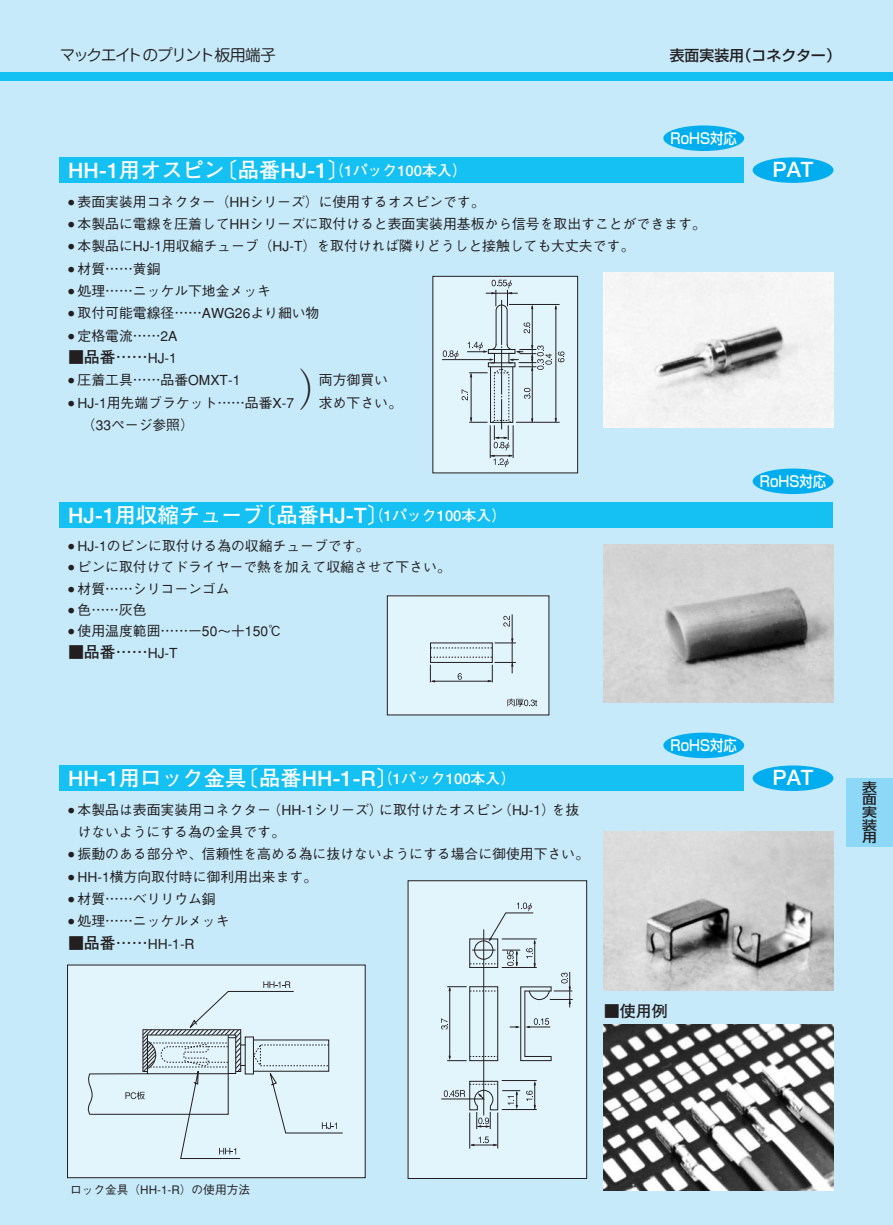
<style>
.page{position:relative;width:893px;height:1225px;background:#c6eafa}
.page>*{position:absolute;margin:0;border:0;box-sizing:border-box;transform-origin:0 0}
.t1{font:300 42.45px "Ryumin";color:#231f20}
.t2{font:700 21.3px "Futo Go B101";color:#fff}
.t3{font:15.9px "Jun 201 Pro";letter-spacing:-.1em;color:#231f20}
.t4{font:700 15.9px "Futo Go B101";color:#231f20}
.t5{font:500 14.85px "Shin Go";color:#fff;scale:.9 1}
.t6{font:500 14.85px "Shin Go";color:#231f20}
.t7{font:500 13.8px/22.4px "Gothic BBB";color:#231f20}
.t8{font:500 12.6px/12.6px "Shin Go";color:#231f20;text-align:justify;scale:1.18 1}
.t9{font:500 11.7px "Gothic BBB";color:#231f20}
.s1{font-size:14.85px}
.s2{font-family:"Futo Go B101";font-weight:700;font-size:15.9px}
.s3{font-size:15.9px}
</style>
<div class="page">
<div style="left:846px;top:778px;width:47px;height:68px;background:#8dd7f7"></div>
<div style="left:0;top:72px;width:893px;height:9px;background:#15c0f2"></div>
<div style="left:60px;top:157px;width:684px;height:26px;background:#15c0f2"></div>
<div style="left:753px;top:157px;width:80px;height:26px;background:#00aeef;border-radius:50%"></div>
<div style="left:60px;top:502px;width:773px;height:25px;background:#15c0f2"></div>
<div style="left:60px;top:765px;width:684px;height:26px;background:#15c0f2"></div>
<div style="left:753px;top:765px;width:80px;height:26px;background:#00aeef;border-radius:50%"></div>
<img style="left:604px;top:272px;width:229px;height:155px">
<img style="left:604px;top:544px;width:229px;height:158px">
<img style="left:604px;top:831px;width:229px;height:160px">
<img style="left:604px;top:1025px;width:229px;height:165px">
<div style="left:433px;top:276px;width:145px;height:197px;background:#e2f4fc"></div>
<div style="left:432px;top:276px;width:146px;height:197px;border:1px solid #231f20"></div>
<hr style="left:442px;top:359px;width:50px;height:1px;background:#231f20">
<svg style="left:443px;top:280px;width:121px;height:187px"></svg>
<div style="left:387px;top:596px;width:162px;height:119px;background:#e2f4fc"></div>
<div style="left:430px;top:642px;width:63px;height:21px;border:1px solid #231f20"></div>
<hr style="left:512px;top:614px;width:1px;height:59px;background:#231f20">
<svg style="left:430px;top:638px;width:86px;height:10px"></svg>
<svg style="left:430px;top:657px;width:86px;height:25px"></svg>
<svg style="left:507px;top:698px;width:30px;height:8px"></svg>
<svg style="left:503px;top:615px;width:7px;height:11px"></svg>
<div style="left:68px;top:965px;width:297px;height:212px;background:#e2f4fc"></div>
<div style="left:67px;top:964px;width:299px;height:214px;border:1px solid #231f20"></div>
<div style="left:408px;top:880px;width:179px;height:298px;background:#e2f4fc"></div>
<div style="left:408px;top:880px;width:179px;height:298px;border:1px solid #231f20"></div>
<hr style="left:483px;top:929px;width:1px;height:186px;background:#231f20">
<hr style="left:502px;top:1080px;width:35px;height:1px;background:#231f20">
<hr style="left:502px;top:1109px;width:35px;height:1px;background:#231f20">
<hr style="left:469px;top:1112px;width:1px;height:36px;background:#231f20">
<hr style="left:497px;top:1112px;width:1px;height:36px;background:#231f20">
<svg style="left:470px;top:1136px;width:28px;height:10px"></svg>
<svg style="left:87px;top:981px;width:256px;height:178px"></svg>
<svg style="left:441px;top:902px;width:132px;height:159px"></svg>
<svg style="left:441px;top:1080px;width:79px;height:49px"></svg>
<svg style="left:526px;top:1081px;width:10px;height:28px"></svg>
<div style="left:663px;top:125px;width:81px;height:26px;background:#00aeef;border-radius:50%"></div>
<div style="left:753px;top:468px;width:80px;height:26px;background:#00aeef;border-radius:50%"></div>
<div style="left:663px;top:732px;width:81px;height:26px;background:#00aeef;border-radius:50%"></div>
<p class="t3" style="left:60px;top:43px;width:218px">マックエイトのプリント板用端子</p>
<p class="t6" style="left:670px;top:45px;width:173px">表面実装用（コネクター）</p>
<p class="t5" style="left:670px;top:128px;width:75px">RoHS対応</p>
<h2 class="t2" style="left:68px;top:158px;width:400px">HH-1用オスピン〔品番HJ-1〕<span class="s1">（1パック100本入）</span></h2>
<h2 class="t2" style="left:773px;top:156px;width:42px">PAT</h2>
<p class="t7" style="left:68px;top:191px;width:418px"><sup>●</sup> 表面実装用コネクター（HHシリーズ）に使用するオスピンです。</p>
<p class="t7" style="left:68px;top:213px;width:639px"><sup>●</sup> 本製品に電線を圧着してHHシリーズに取付けると表面実装用基板から信号を取出すことができます。</p>
<p class="t7" style="left:68px;top:235px;width:568px"><sup>●</sup> 本製品にHJ-1用収縮チューブ（HJ-T）を取付ければ隣りどうしと接触しても大丈夫です。</p>
<p class="t7" style="left:68px;top:258px;width:94px"><sup>●</sup> 材質……黄銅</p>
<p class="t7" style="left:68px;top:280px;width:205px"><sup>●</sup> 処理……ニッケル下地金メッキ</p>
<p class="t7" style="left:68px;top:302px;width:253px"><sup>●</sup> 取付可能電線径……AWG26より細い物</p>
<p class="t7" style="left:68px;top:325px;width:111px"><sup>●</sup> 定格電流……2A</p>
<p class="t7" style="left:68px;top:347px;width:110px"><span class="s2">■品番</span><span class="s3">……</span>HJ-1</p>
<p class="t7" style="left:68px;top:369px;width:174px"><sup>●</sup> 圧着工具……品番OMXT-1</p>
<p class="t7" style="left:82px;top:392px;width:214px;text-indent:-14px"><sup>●</sup> HJ-1用先端ブラケット……品番X-7（33ページ参照）</p>
<h1 class="t1" style="left:298px;top:367px;width:44px">）</h1>
<p class="t7" style="left:319px;top:369px;width:71px">両方御買い</p>
<p class="t7" style="left:319px;top:392px;width:84px">求め下さい。</p>
<h2 class="t2" style="left:68px;top:502px;width:440px">HJ-1用収縮チューブ〔品番HJ-T〕<span class="s1">（1パック100本入）</span></h2>
<p class="t7" style="left:68px;top:535px;width:303px"><sup>●</sup> HJ-1のピンに取付ける為の収縮チューブです。</p>
<p class="t7" style="left:68px;top:556px;width:384px"><sup>●</sup> ピンに取付けてドライヤーで熱を加えて収縮させて下さい。</p>
<p class="t7" style="left:68px;top:578px;width:163px"><sup>●</sup> 材質……シリコーンゴム</p>
<p class="t7" style="left:68px;top:599px;width:80px"><sup>●</sup> 色……灰色</p>
<p class="t7" style="left:68px;top:620px;width:215px"><sup>●</sup> 使用温度範囲……−50〜＋150℃</p>
<p class="t7" style="left:68px;top:641px;width:111px"><span class="s2">■品番</span><span class="s3">……</span>HJ-T</p>
<p class="t5" style="left:760px;top:471px;width:75px">RoHS対応</p>
<p class="t5" style="left:670px;top:735px;width:75px">RoHS対応</p>
<h2 class="t2" style="left:68px;top:766px;width:449px">HH-1用ロック金具〔品番HH-1-R〕<span class="s1">（1パック100本入）</span></h2>
<h2 class="t2" style="left:773px;top:764px;width:42px">PAT</h2>
<p class="t7" style="left:78px;top:799px;width:503px;text-indent:-9px"><sup>●</sup> 本製品は表面実装用コネクター（HH-1シリーズ）に取付けたオスピン（HJ-1）を抜けないようにする為の金具です。</p>
<p class="t7" style="left:68px;top:843px;width:522px"><sup>●</sup> 振動のある部分や、信頼性を高める為に抜けないようにする場合に御使用下さい。</p>
<p class="t7" style="left:68px;top:866px;width:251px"><sup>●</sup> HH-1横方向取付時に御利用出来ます。</p>
<p class="t7" style="left:68px;top:888px;width:149px"><sup>●</sup> 材質……ベリリウム銅</p>
<p class="t7" style="left:68px;top:910px;width:163px"><sup>●</sup> 処理……ニッケルメッキ</p>
<p class="t7" style="left:68px;top:933px;width:128px"><span class="s2">■品番</span><span class="s3">……</span>HH-1-R</p>
<p class="t4" style="left:604px;top:1001px;width:65px">■使用例</p>
<p class="t8" style="left:862px;top:780px;width:14px">表面実装用</p>
<p class="t9" style="left:70px;top:1182px;width:181px">ロック金具（HH-1-R）の使用方法</p>
</div>
